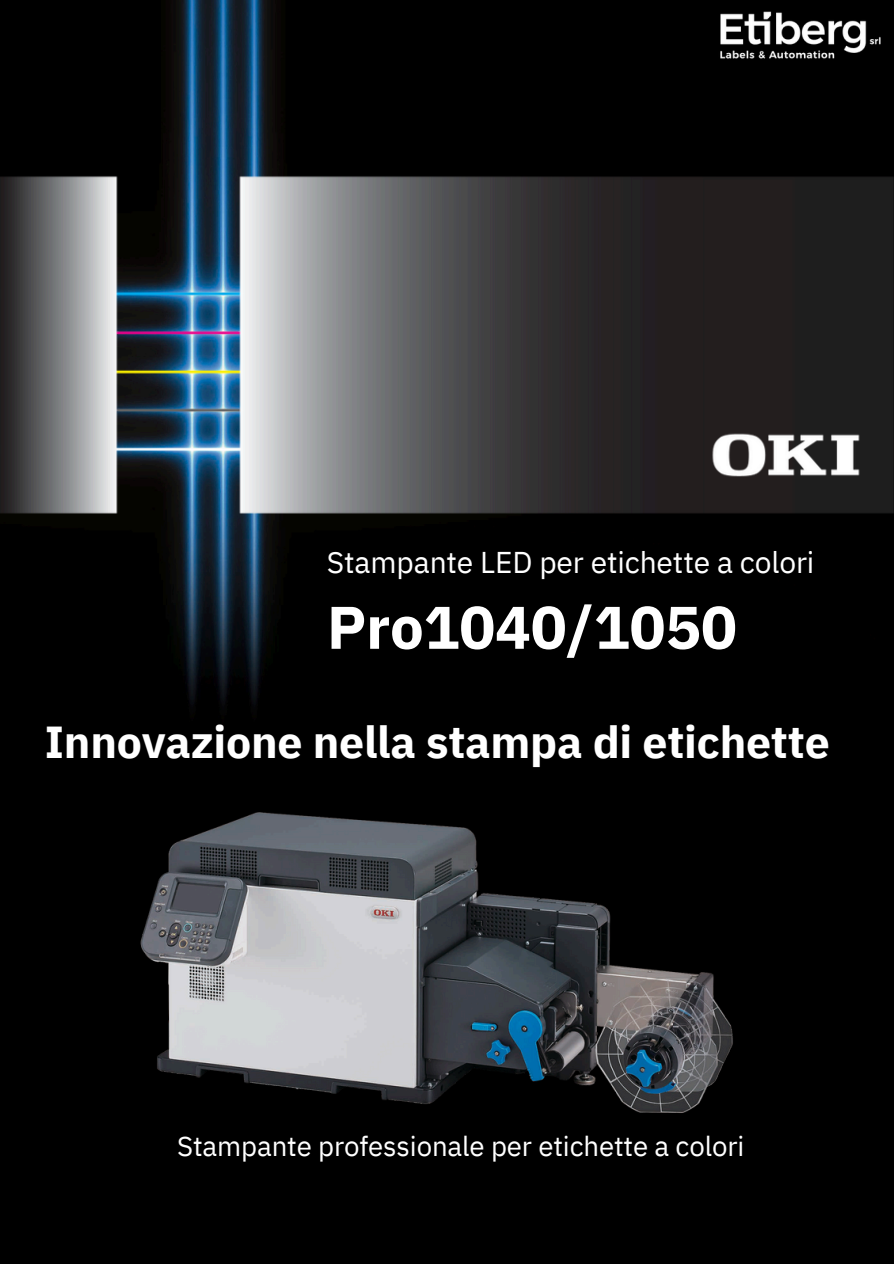
<style>
.page{position:relative;width:894px;height:1264px;background:#fff}
.page>*{position:absolute;margin:0;border:0;box-sizing:border-box;transform-origin:0 0}
.t1{font:700 60px "IBM Plex Sans";letter-spacing:-.005em;color:#fff}
.t2{font:700 44.7px "IBM Plex Sans";letter-spacing:-.005em;color:#fff}
.t3{font:30px "IBM Plex Sans";letter-spacing:-.005em;color:#fff}
.t4{font:27.6px "IBM Plex Sans";letter-spacing:-.005em;color:#fff}
</style>
<div class="page">
<div style="left:0;top:0;width:893px;height:1263px;background:#000"></div>
<img style="left:0;top:168px;width:893px;height:352px">
<img style="left:704px;top:426px;width:162px;height:57px">
<img style="left:73px;top:744px;width:747px;height:398px">
<img style="left:712px;top:9px;width:175px;height:50px">
<p class="t3" style="left:327px;top:542px;width:489px">Stampante LED per etichette a colori</p>
<p class="t1" style="left:327px;top:587px;width:411px">Pro1040/1050</p>
<p class="t2" style="left:45px;top:712px;width:786px">Innovazione nella stampa di etichette</p>
<p class="t4" style="left:177px;top:1127px;width:568px">Stampante professionale per etichette a colori</p>
</div>
